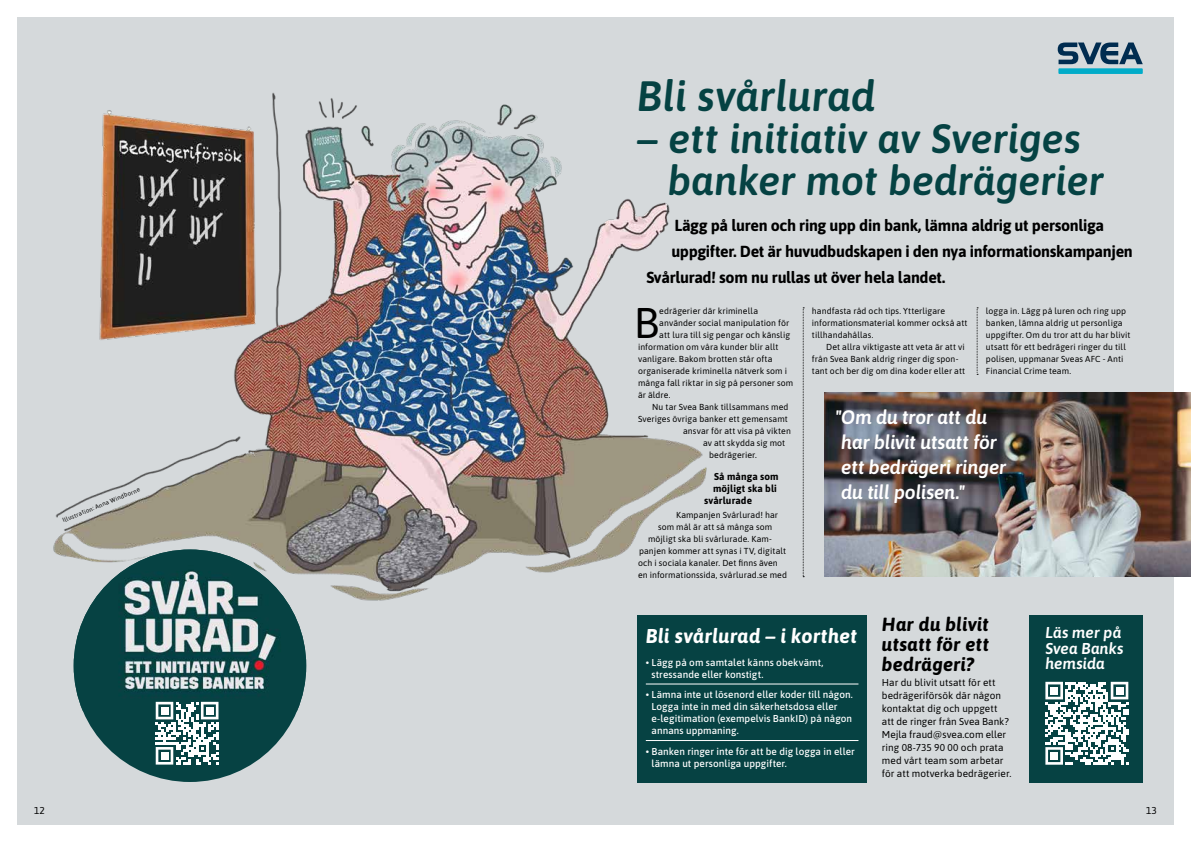
<style>
.page{position:relative;width:1191px;height:842px;background:#fff}
.page>*{position:absolute;margin:0;border:0;box-sizing:border-box;transform-origin:0 0}
.t1{font:42.9px "Asap";color:#000}
.t2{font:italic 600 42.4px "Asap";letter-spacing:.005em;color:#054243}
.t3{font:italic 600 41px/42.4px "Asap";color:#054243}
.t4{font:italic 700 20px "Asap";letter-spacing:.01em;color:#fff}
.t5{font:italic 600 19.5px/25px "Asap";letter-spacing:-.01em;color:#fff}
.t6{font:italic 700 19px/20px "Asap";letter-spacing:.015em;color:#000;text-align:justify}
.t7{font:700 16px "Asap";letter-spacing:-.02em;color:#000}
.t8{font:italic 600 15.7px/15.7px "Asap";letter-spacing:.005em;color:#fff}
.t9{font:500 10px/12px "Asap";letter-spacing:.005em;color:#fff}
.t10{font:10px/13px "Asap";letter-spacing:.005em;color:#000}
.t11{font:700 10px "Asap";letter-spacing:.01em;color:#000}
.t12{font:8.7px/12px "Asap";letter-spacing:.01em;color:#000}
.t13{font:6px "Asap";color:#000}
</style>
<div class="page">
<div style="left:17px;top:17px;width:1157px;height:808px;background:#d5d9db"></div>
<img style="left:824px;top:393px;width:367px;height:184px">
<svg style="left:1057px;top:43px;width:85px;height:21px"></svg>
<div style="left:1058px;top:68px;width:84px;height:6px;background:#00acc9"></div>
<div style="left:637px;top:615px;width:230px;height:167px;background:#064243"></div>
<hr style="left:646px;top:683px;width:212px;height:1px;background:#fff">
<hr style="left:646px;top:740px;width:212px;height:1px;background:#fff">
<div style="left:1029px;top:615px;width:113px;height:167px;background:#064243"></div>
<svg style="left:1045px;top:682px;width:83px;height:83px"></svg>
<div style="left:1050px;top:687px;width:8px;height:7px;background:#fff"></div>
<div style="left:1115px;top:687px;width:8px;height:7px;background:#fff"></div>
<div style="left:1050px;top:752px;width:8px;height:8px;background:#fff"></div>
<img style="left:53px;top:92px;width:654px;height:509px">
<div style="left:74px;top:549px;width:232px;height:233px;background:#064243;border-radius:50%"></div>
<img style="left:74px;top:549px;width:232px;height:162px">
<svg style="left:156px;top:702px;width:62px;height:62px"></svg>
<div style="left:161px;top:707px;width:7px;height:7px;background:#fff"></div>
<div style="left:206px;top:707px;width:7px;height:7px;background:#fff"></div>
<div style="left:161px;top:752px;width:7px;height:7px;background:#fff"></div>
<svg style="left:803px;top:308px;width:1px;height:270px"></svg>
<svg style="left:977px;top:308px;width:1px;height:67px"></svg>
<p class="t13" style="left:61px;top:516px;width:84px;rotate:-22deg">Illustration: Anna Windborne</p>
<p class="t10" style="left:34px;top:803px;width:12px">12</p>
<h2 class="t2" style="left:637px;top:67px;width:239px">Bli svårlurad</h2>
<h3 class="t3" style="left:668px;top:115px;width:437px;text-indent:-31px">– ett initiativ av Sveriges banker mot bedrägerier</h3>
<h3 class="t7" style="left:674px;top:214px;width:431px">Lägg på luren och ring upp din bank, lämna aldrig ut personliga</h3>
<h3 class="t7" style="left:671px;top:240px;width:463px">uppgifter. Det är huvudbudskapen i den nya informationskampanjen</h3>
<h3 class="t7" style="left:646px;top:266px;width:301px">Svårlurad! som nu rullas ut över hela landet.</h3>
<h1 class="t1" style="left:634px;top:293px;width:27px">B</h1>
<p class="t12" style="left:659px;top:304px;width:100px">edrägerier där kriminella</p>
<p class="t12" style="left:812px;top:304px;width:157px">handfasta råd och tips. Ytterligare informationsmaterial kommer också att tillhandahållas.</p>
<p class="t12" style="left:812px;top:340px;width:155px;text-indent:14px">Det allra viktigaste att veta är att vi från Svea Bank aldrig ringer dig spon&shy;tant och ber dig om dina koder eller att</p>
<p class="t12" style="left:986px;top:304px;width:146px">logga in. Lägg på luren och ring upp banken, lämna aldrig ut personliga uppgifter. Om du tror att du har blivit utsatt för ett bedrägeri ringer du till polisen, uppmanar Sveas AFC - Anti Financial Crime team.</p>
<p class="t12" style="left:659px;top:316px;width:131px">använder social manipulation för</p>
<p class="t12" style="left:659px;top:328px;width:132px">att lura till sig pengar och känslig</p>
<p class="t12" style="left:638px;top:340px;width:142px">information om våra kunder blir allt</p>
<p class="t12" style="left:638px;top:352px;width:136px">vanligare. Bakom brotten står ofta</p>
<p class="t12" style="left:638px;top:364px;width:150px">organiserade kriminella nätverk som i</p>
<p class="t12" style="left:638px;top:376px;width:157px">många fall riktar in sig på personer som</p>
<p class="t12" style="left:638px;top:388px;width:34px">är äldre.</p>
<p class="t12" style="left:652px;top:400px;width:138px">Nu tar Svea Bank tillsammans med</p>
<p class="t12" style="left:638px;top:412px;width:151px">Sveriges övriga banker ett gemensamt</p>
<p class="t12" style="left:683px;top:424px;width:109px">ansvar för att visa på vikten</p>
<p class="t12" style="left:703px;top:436px;width:84px">av att skydda sig mot</p>
<p class="t12" style="left:709px;top:448px;width:49px">bedrägerier.</p>
<p class="t11" style="left:714px;top:469px;width:66px">Så många som</p>
<p class="t11" style="left:713px;top:481px;width:65px">möjligt ska bli</p>
<p class="t11" style="left:704px;top:493px;width:50px">svårlurade</p>
<p class="t12" style="left:676px;top:508px;width:104px">Kampanjen Svårlurad! har</p>
<p class="t12" style="left:658px;top:520px;width:116px">som mål är att så många som</p>
<p class="t12" style="left:648px;top:532px;width:125px">möjligt ska bli svårlurade. Kam-</p>
<p class="t12" style="left:639px;top:544px;width:149px">panjen kommer att synas i TV, digitalt</p>
<p class="t12" style="left:638px;top:556px;width:141px">och i sociala kanaler. Det finns även</p>
<p class="t12" style="left:638px;top:568px;width:150px">en informationssida, svårlurad.se med</p>
<h3 class="t5" style="left:841px;top:404px;width:166px;text-indent:-6px">"Om du tror att du har blivit utsatt för ett bedrägeri ringer du till polisen."</h3>
<h3 class="t4" style="left:646px;top:622px;width:213px">Bli svårlurad – i korthet</h3>
<p class="t9" style="left:651px;top:656px;width:173px;text-indent:-6px">• Lägg på om samtalet känns obekvämt, stressande eller konstigt.</p>
<p class="t9" style="left:651px;top:688px;width:203px;text-indent:-6px">• Lämna inte ut lösenord eller koder till någon.<br>Logga inte in med din säkerhetsdosa eller e-legitimation (exempelvis BankID) på någon annans uppmaning.</p>
<p class="t9" style="left:651px;top:745px;width:205px;text-indent:-6px">• Banken ringer inte för att be dig logga in eller lämna ut personliga uppgifter.</p>
<h3 class="t6" style="left:882px;top:613px;width:109px">Har du blivit utsatt för ett bedrägeri?</h3>
<p class="t10" style="left:882px;top:675px;width:131px">Har du blivit utsatt för ett bedrägeriförsök där någon kontaktat dig och uppgett att de ringer från Svea Bank?<br>Mejla fraud@svea.com eller ring 08-735 90 00 och prata med vårt team som arbetar för att motverka bedrägerier.</p>
<h3 class="t8" style="left:1045px;top:624px;width:80px">Läs mer på<br>Svea Banks hemsida</h3>
<p class="t10" style="left:1146px;top:803px;width:12px">13</p>
</div>
